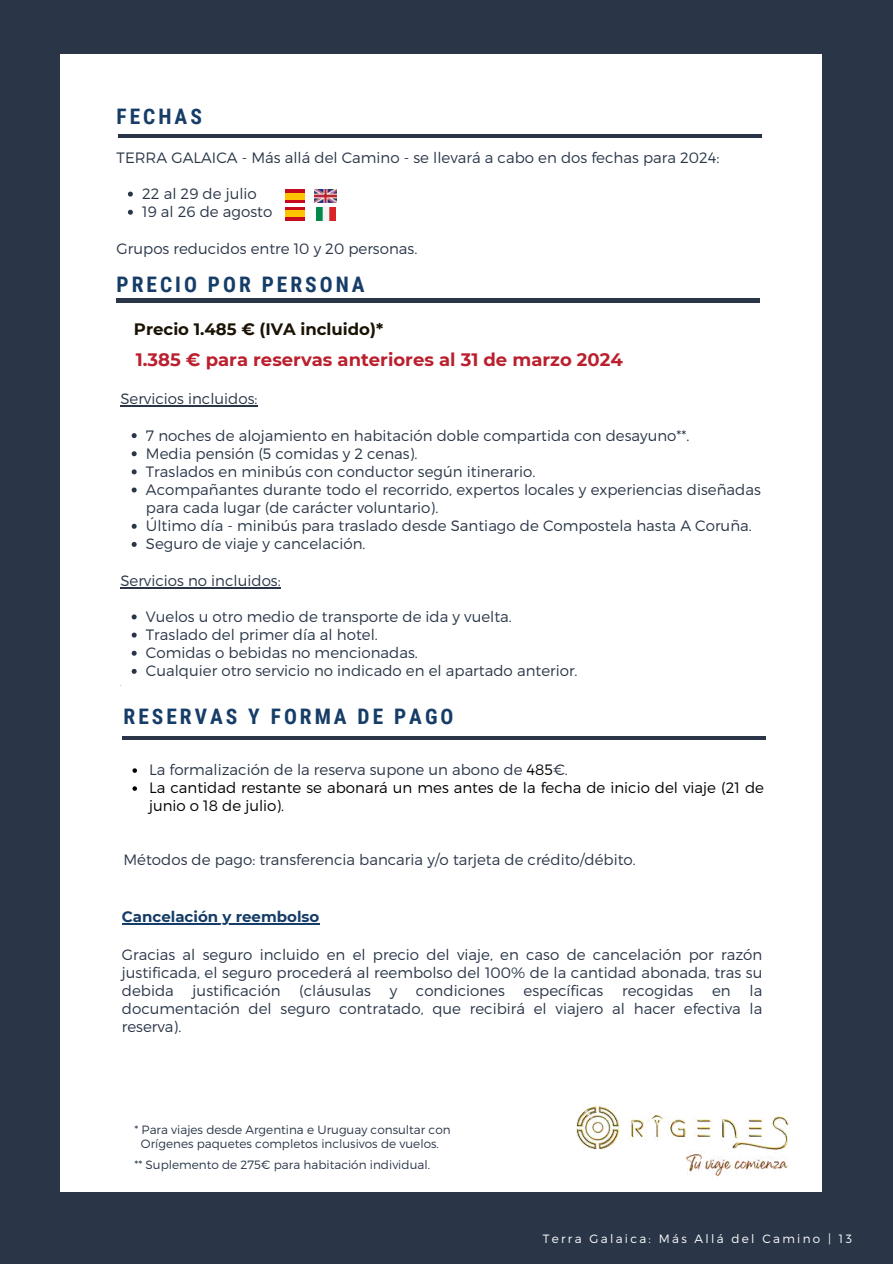
<style>
.page{position:relative;width:893px;height:1264px;background:#fff}
.page>*{position:absolute;margin:0;border:0;box-sizing:border-box;transform-origin:0 0}
.t1{font:700 21.45px "Roboto Condensed";letter-spacing:.14em;color:#153d67}
.t2{font:700 18px "Montserrat";color:#ba202e}
.t3{font:700 16.5px "Montserrat";color:#1a1204}
.t4{font:300 15px/18.1px "Montserrat";color:#2a3648}
.t5{font:300 15px/18px "Montserrat";color:#000}
.t6{font:700 15px "Montserrat";color:#153d67}
.t7{font:300 12px/14px "Montserrat";color:#2a3648;text-align:center}
.t8{font:300 12px "Montserrat";letter-spacing:.19em;color:#fff}
.t9{font:italic 300 7.5px "Montserrat";color:#2a3648}
.s1{color:#2a3648}
</style>
<div class="page">
<div style="left:0;top:0;width:892px;height:1263px;background:#2a3648"></div>
<div style="left:60px;top:68px;width:761px;height:1110px;background:#fff"></div>
<div style="left:60px;top:55px;width:761px;height:33px;background:#fff"></div>
<div style="left:60px;top:1157px;width:761px;height:34px;background:#fff"></div>
<hr style="left:117px;top:299px;width:643px;height:3px;background:#2a3648">
<hr style="left:122px;top:736px;width:643px;height:3px;background:#2a3648">
<img style="left:563px;top:1106px;width:240px;height:86px">
<svg style="left:132px;top:768px;width:5px;height:4px"></svg>
<svg style="left:132px;top:786px;width:5px;height:4px"></svg>
<hr style="left:122px;top:923px;width:197px;height:1px;background:#153d67">
<svg style="left:128px;top:192px;width:5px;height:5px"></svg>
<svg style="left:128px;top:210px;width:5px;height:5px"></svg>
<hr style="left:120px;top:405px;width:137px;height:2px;background:#2a3648">
<svg style="left:132px;top:433px;width:5px;height:5px"></svg>
<svg style="left:132px;top:451px;width:5px;height:5px"></svg>
<svg style="left:132px;top:469px;width:5px;height:5px"></svg>
<svg style="left:132px;top:487px;width:5px;height:5px"></svg>
<svg style="left:132px;top:524px;width:5px;height:5px"></svg>
<svg style="left:132px;top:542px;width:5px;height:5px"></svg>
<hr style="left:120px;top:587px;width:161px;height:1px;background:#2a3648">
<svg style="left:132px;top:614px;width:5px;height:5px"></svg>
<svg style="left:132px;top:632px;width:5px;height:5px"></svg>
<svg style="left:132px;top:650px;width:5px;height:5px"></svg>
<svg style="left:132px;top:669px;width:5px;height:5px"></svg>
<hr style="left:118px;top:134px;width:643px;height:3px;background:#2a3648">
<img style="left:316px;top:207px;width:19px;height:14px">
<div style="left:285px;top:207px;width:19px;height:14px;background:#c60b1e"></div>
<div style="left:285px;top:210px;width:19px;height:7px;background:#ffc400"></div>
<div style="left:285px;top:190px;width:19px;height:13px;background:#c60b1e"></div>
<div style="left:285px;top:193px;width:19px;height:7px;background:#ffc400"></div>
<img style="left:315px;top:190px;width:21px;height:12px">
<h1 class="t1" style="left:117px;top:104px;width:87px">FECHAS</h1>
<p class="t4" style="left:117px;top:148px;width:604px">TERRA GALAICA - Más allá del Camino - se llevará a cabo en dos fechas para 2024:</p>
<p class="t4" style="left:142px;top:184px;width:132px">22 al 29 de julio<br>19 al 26 de agosto</p>
<p class="t4" style="left:117px;top:238px;width:302px">Grupos reducidos entre 10 y 20 personas.</p>
<h1 class="t1" style="left:117px;top:272px;width:249px">PRECIO POR PERSONA</h1>
<p class="t3" style="left:134px;top:319px;width:251px">Precio 1.485 € (IVA incluido)*</p>
<p class="t2" style="left:136px;top:349px;width:488px">1.385 € para reservas anteriores al 31 de marzo 2024</p>
<p class="t4" style="left:120px;top:389px;width:138px">Servicios incluidos:</p>
<p class="t4" style="left:146px;top:425px;width:616px">7 noches de alojamiento en habitación doble compartida con desayuno**.<br>Media pensión (5 comidas y 2 cenas).<br>Traslados en minibús con conductor según itinerario.<br>Acompañantes durante todo el recorrido, expertos locales y experiencias diseñadas para cada lugar (de carácter voluntario).<br>Último día - minibús para traslado desde Santiago de Compostela hasta A Coruña.<br>Seguro de viaje y cancelación.</p>
<p class="t4" style="left:120px;top:570px;width:162px">Servicios no incluidos:</p>
<p class="t4" style="left:146px;top:606px;width:433px">Vuelos u otro medio de transporte de ida y vuelta.<br>Traslado del primer día al hotel.<br>Comidas o bebidas no mencionadas.<br>Cualquier otro servicio no indicado en el apartado anterior.</p>
<p class="t9" style="left:120px;top:679px;width:3px">.</p>
<h1 class="t1" style="left:123px;top:704px;width:331px">RESERVAS Y FORMA DE PAGO</h1>
<p class="t5" style="left:149px;top:760px;width:616px"><span class="s1">La formalización de la reserva supone un abono de</span> 485<span class="s1">€.<br></span>La cantidad restante se abonará un mes antes de la fecha de inicio del viaje (21 de junio o 18 de julio).</p>
<p class="t4" style="left:123px;top:850px;width:514px">Métodos de pago: transferencia bancaria y/o tarjeta de crédito/débito.</p>
<p class="t6" style="left:122px;top:907px;width:199px">Cancelación y reembolso</p>
<p class="t4" style="left:122px;top:944px;width:642px;text-align:justify">Gracias al seguro incluido en el precio del viaje, en caso de cancelación por razón justificada, el seguro procederá al reembolso del 100% de la cantidad abonada, tras su debida justificación (cláusulas y condiciones específicas recogidas en la documentación del seguro contratado, que recibirá el viajero al hacer efectiva la reserva).</p>
<p class="t7" style="left:134px;top:1122px;width:318px">* Para viajes desde Argentina e Uruguay consultar con<br>Orígenes paquetes completos inclusivos de vuelos.</p>
<p class="t7" style="left:134px;top:1156px;width:297px">** Suplemento de 275€ para habitación individual.</p>
<p class="t8" style="left:543px;top:1230px;width:310px">Terra Galaica: Más Allá del Camino | 13</p>
</div>
